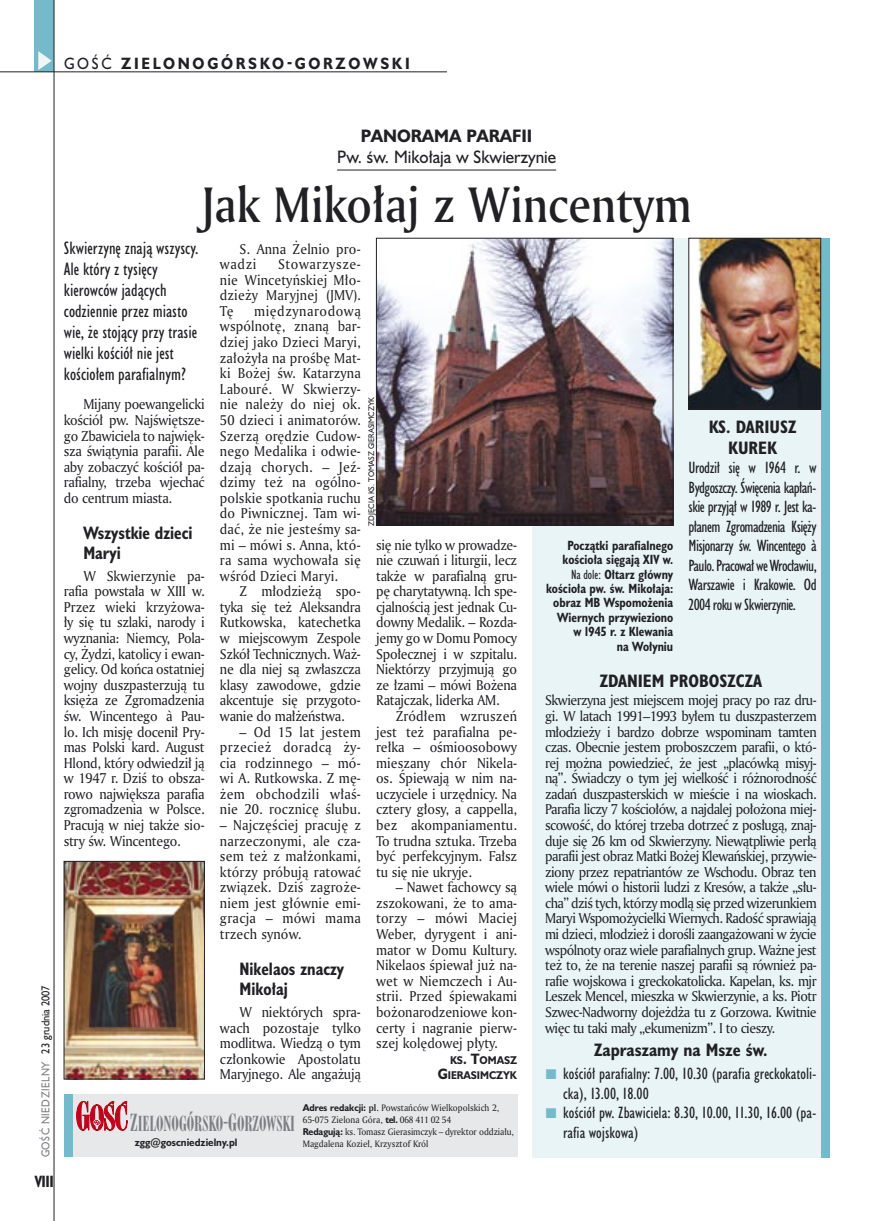
<style>
.page{position:relative;width:872px;height:1221px;background:#fff}
.page>*{position:absolute;margin:0;border:0;box-sizing:border-box;transform-origin:0 0}
._05a_tytyl_AmMd_32_pt{font:48px "Amerigo Md PL";color:#212125;scale:.9 1}
._05a_tytyl_AmMd_48_pt{font:19.95px "Modern 735 PL";color:#7f7f83;scale:.9 1}
._06-4_lead_lokal_HuCn_11_pt{font:16.5px/21px "Humanst 521 Cn PL";color:#212125}
._04-2_tytul_ramki{font:700 16.5px/21px "Humanst 521 Cn PL";color:#212125;text-align:center}
._04_srodtytul_HuCB_11_pt{font:700 16.5px/19.8px "Humanst 521 Cn PL";color:#212125;scale:.94 1}
._04-3_nadtytul_lokal{font:16.5px/21px "Humanst 521 PL";color:#212125;text-align:center;scale:.94 1}
._03-2_body_do_ramki{font:15px/19.5px "Humanst 521 Cn PL";color:#212125}
.t1{font:700 15px "Humanst 521 PL";letter-spacing:.2em;color:#212125;scale:.9 1}
.t2{font:700 15px "Humanst 521 Cn PL";color:#212125;scale:.94 1}
._01_body_tekst{font:13.8px/15.6px "Amerigo PL";letter-spacing:-.005em;color:#212125;text-align:justify;scale:.94 1}
._03-4_body_liturgii{font:13.8px/15.6px "Amerigo PL";letter-spacing:-.04em;color:#212125;text-align:justify;scale:.94 1}
._09_podpis_zdjecia_HuCnB{font:700 12.3px/14.4px "Humanst 521 Cn PL";color:#212125;text-align:center;scale:.94 1}
.t3{font:10.5px "Humanst 521 PL";letter-spacing:.05em;color:#7f7f83;scale:.9 1}
._12a_autor_na_koncu_HuBd{font:700 10.35px/15.6px "Humanst 521 PL";color:#212125;text-align:right;scale:.9 1}
._20a_stopka_adres{font:700 9.9px "Humanst 521 PL";color:#212125;scale:.94 1}
._20b_stopka_dzial{font:9px "Amerigo PL";color:#212125;scale:.94 1}
._09a_autor_zdjecia_Hu_5_pt{font:7.5px "Humanst 521 PL";color:#212125;scale:.94 1}
.s1{font-weight:400}
.s2{color:#212125}
.s3{font-weight:700}
.s4{font-size:13.8px}
.s5{font-family:"Humanst 521 PL";font-weight:700}
.s6{font-size:22.8px}
</style>
<div class="page">
<div style="left:35px;top:0;width:19px;height:72px;background:#75baca"></div>
<svg style="left:38px;top:51px;width:14px;height:19px"></svg>
<hr style="left:54px;top:0;width:1px;height:1220px;background:#212125">
<hr style="left:0;top:72px;width:447px;height:1px;background:#212125">
<div style="left:64px;top:1094px;width:453px;height:62px;background:#e7e8e9"></div>
<div style="left:64px;top:1094px;width:8px;height:62px;background:#75baca"></div>
<svg style="left:76px;top:1101px;width:52px;height:29px"></svg>
<div style="left:532px;top:238px;width:297px;height:918px;background:#e9f4f6"></div>
<div style="left:821px;top:238px;width:8px;height:918px;background:#75baca"></div>
<img style="left:690px;top:240px;width:129px;height:167px">
<div style="left:688px;top:238px;width:133px;height:171px;border:1px solid #212125"></div>
<img style="left:378px;top:240px;width:293px;height:283px">
<div style="left:376px;top:238px;width:297px;height:287px;border:1px solid #212125"></div>
<hr style="left:337px;top:170px;width:219px;height:1px;background:#212125">
<img style="left:66px;top:863px;width:137px;height:214px">
<div style="left:64px;top:861px;width:141px;height:218px;border:1px solid #212125"></div>
<p class="t1" style="left:64px;top:53px;width:385px"><span class="s1">GOŚĆ</span> ZIELONOGÓRSKO-GORZOWSKI</p>
<p class="t3" style="left:38px;top:1157px;width:193px;rotate:-90deg">GOŚĆ NIEDZIELNY <span class="s2">23 grudnia 2007</span></p>
<p class="t2" style="left:35px;top:1170px;width:22px">VIII</p>
<p class="_04-3_nadtytul_lokal" style="left:337px;top:125px;width:234px"><span class="s3">PANORAMA PARAFII<br></span>Pw. św. Mikołaja w Skwierzynie</p>
<p class="_05a_tytyl_AmMd_32_pt" style="left:201px;top:172px;width:546px">Jak Mikołaj z Wincentym</p>
<p class="_06-4_lead_lokal_HuCn_11_pt" style="left:64px;top:237px;width:136px">Skwierzynę znają wszyscy.<br>Ale który z tysięcy kierowców jadących codziennie przez miasto wie, że stojący przy trasie wielki kościół nie jest kościołem parafialnym?</p>
<p class="_01_body_tekst" style="left:64px;top:396px;width:151px;text-indent:20px">Mijany poewangelicki kościół pw. Najświętsze&shy;go Zbawiciela to najwięk&shy;sza świątynia parafii. Ale aby zobaczyć kościół pa&shy;rafialny, trzeba wjechać do centrum miasta.</p>
<p class="_04_srodtytul_HuCB_11_pt" style="left:83px;top:522px;width:118px">Wszystkie dzieci<br>Maryi</p>
<p class="_01_body_tekst" style="left:64px;top:567px;width:151px;text-indent:20px">W Skwierzynie pa&shy;rafia powstała w XIII w.<br>Przez wieki krzyżowa&shy;ły się tu szlaki, narody i wyznania: Niemcy, Pola&shy;cy, Żydzi, katolicy i ewan&shy;gelicy. Od końca ostatniej wojny duszpasterzują tu księża ze Zgromadzenia św. Wincentego à Pau&shy;lo. Ich misję docenił Pry&shy;mas Polski kard. August Hlond, który odwiedził ją w 1947 r. Dziś to obsza&shy;rowo największa parafia zgromadzenia w Polsce.<br>Pracują w niej także sio&shy;stry św. Wincentego.</p>
<p class="_01_body_tekst" style="left:220px;top:240px;width:151px;text-indent:20px">S. Anna Żelnio pro&shy;wadzi</p>
<p class="_01_body_tekst" style="left:220px;top:256px;width:151px;text-indent:58px">Stowarzysze&shy;nie Wincetyńskiej Mło&shy;dzieży Maryjnej (JMV).<br>Tę</p>
<p class="_01_body_tekst" style="left:220px;top:303px;width:151px;text-indent:34px">międzynarodową wspólnotę, znaną bar&shy;dziej jako Dzieci Maryi, założyła na prośbę Mat&shy;ki Bożej św. Katarzyna Labouré. W Skwierzy&shy;nie należy do niej ok.<br>50 dzieci i animatorów.<br>Szerzą orędzie Cudow&shy;nego Medalika i odwie&shy;dzają chorych. – Jeź&shy;dzimy też na ogólno&shy;polskie spotkania ruchu do Piwnicznej. Tam wi&shy;dać, że nie jesteśmy sa&shy;mi – mówi s. Anna, któ&shy;ra sama wychowała się wśród Dzieci Maryi.</p>
<p class="_01_body_tekst" style="left:220px;top:583px;width:151px;text-indent:20px">Z młodzieżą spo&shy;tyka się też Aleksandra Rutkowska, katechetka w miejscowym Zespole Szkół Technicznych. Waż&shy;ne dla niej są zwłaszcza klasy zawodowe, gdzie akcentuje się przygoto&shy;wanie do małżeństwa.</p>
<p class="_01_body_tekst" style="left:220px;top:723px;width:151px;text-indent:20px">– Od 15 lat jestem przecież doradcą ży&shy;cia rodzinnego – mó&shy;wi A. Rutkowska. Z mę&shy;żem obchodzili właś&shy;nie 20. rocznicę ślubu.</p>
<p class="_01_body_tekst" style="left:220px;top:816px;width:151px">– Najczęściej pracuję z narzeczonymi, ale cza&shy;sem też z małżonkami, którzy próbują ratować związek. Dziś zagroże&shy;niem jest głównie emi&shy;gracja – mówi mama trzech synów.</p>
<p class="_04_srodtytul_HuCB_11_pt" style="left:239px;top:958px;width:113px">Nikelaos znaczy<br>Mikołaj</p>
<p class="_01_body_tekst" style="left:220px;top:1003px;width:151px;text-indent:20px">W niektórych spra&shy;wach pozostaje tylko modlitwa. Wiedzą o tym członkowie Apostolatu Maryjnego. Ale angażują</p>
<p class="_09a_autor_zdjecia_Hu_5_pt" style="left:366px;top:525px;width:138px;rotate:-90deg">ZDJĘCIA KS. TOMASZ GIERASIMCZYK</p>
<p class="_01_body_tekst" style="left:376px;top:536px;width:151px">się nie tylko w prowadze&shy;nie czuwań i liturgii, lecz także w parafialną gru&shy;pę charytatywną. Ich spe&shy;cjalnością jest jednak Cu&shy;downy Medalik. – Rozda&shy;jemy go w Domu Pomocy Społecznej i w szpitalu.<br>Niektórzy przyjmują go ze łzami – mówi Bożena Ratajczak, liderka AM.</p>
<p class="_01_body_tekst" style="left:376px;top:707px;width:151px;text-indent:20px">Źródłem wzruszeń jest też parafialna pe&shy;rełka – ośmioosobowy mieszany chór Nikela&shy;os. Śpiewają w nim na&shy;uczyciele i urzędnicy. Na cztery głosy, a cappella, bez akompaniamentu.<br>To trudna sztuka. Trzeba być perfekcyjnym. Fałsz tu się nie ukryje.</p>
<p class="_01_body_tekst" style="left:376px;top:879px;width:151px;text-indent:20px">– Nawet fachowcy są zszokowani, że to ama&shy;torzy – mówi Maciej Weber, dyrygent i ani&shy;mator w Domu Kultury.<br>Nikelaos śpiewał już na&shy;wet w Niemczech i Au&shy;strii. Przed śpiewakami bożonarodzeniowe kon&shy;certy i nagranie pierw&shy;szej kolędowej płyty.</p>
<p class="_12a_autor_na_koncu_HuBd" style="left:438px;top:1051px;width:90px">KS<span class="s4">. T</span>OMASZ<br><span class="s4">G</span>IERASIMCZYK</p>
<p class="_20b_stopka_dzial" style="left:303px;top:1101px;width:210px"><span class="s5">Adres redakcji:</span> <span class="s3">pl.</span> Powstańców Wielkopolskich 2,</p>
<p class="_20b_stopka_dzial" style="left:303px;top:1113px;width:159px">65-075 Zielona Góra, <span class="s5">tel.</span> 068 411 02 54</p>
<p class="_20b_stopka_dzial" style="left:303px;top:1125px;width:226px"><span class="s5">Redagują:</span> ks. Tomasz Gierasimczyk – dyrektor oddziału,</p>
<p class="_20b_stopka_dzial" style="left:303px;top:1137px;width:135px">Magdalena Kozieł, Krzysztof Król</p>
<p class="_05a_tytyl_AmMd_48_pt" style="left:130px;top:1110px;width:185px"><span class="s6">Z</span>IELONOGÓRSKO-<span class="s6">G</span>ORZOWSKI</p>
<p class="_20a_stopka_adres" style="left:135px;top:1135px;width:111px">zgg@goscniedzielny.pl</p>
<p class="_09_podpis_zdjecia_HuCnB" style="left:562px;top:537px;width:119px">Początki parafialnego kościoła sięgają XIV w.</p>
<p class="_09_podpis_zdjecia_HuCnB" style="left:546px;top:566px;width:137px;text-align:right"><span class="s1">Na dole:</span> Ołtarz główny kościoła pw. św. Mikołaja: obraz MB Wspomożenia<br>Wiernych przywieziono w 1945 r. z Klewania<br>na Wołyniu</p>
<p class="_04-2_tytul_ramki" style="left:709px;top:416px;width:89px">KS. DARIUSZ<br>KUREK</p>
<p class="_03-2_body_do_ramki" style="left:688px;top:458px;width:130px;text-align:justify">Urodził się w 1964 r. w Bydgoszczy. Święcenia kapłań&shy;skie przyjął w 1989 r. Jest ka&shy;płanem Zgromadzenia Księży Misjonarzy św. Wincentego à Paulo. Pracował we Wrocławiu, Warszawie i Krakowie. Od 2004 roku w Skwierzynie.</p>
<p class="_04-2_tytul_ramki" style="left:599px;top:670px;width:164px">ZDANIEM PROBOSZCZA</p>
<p class="_03-4_body_liturgii" style="left:545px;top:692px;width:290px">Skwierzyna jest miejscem mojej pracy po raz dru&shy;gi. W latach 1991–1993 byłem tu duszpasterzem młodzieży i bardzo dobrze wspominam tamten czas. Obecnie jestem proboszczem parafii, o któ&shy;rej można powiedzieć, że jest „placówką misyj&shy;ną”. Świadczy o tym jej wielkość i różnorodność zadań duszpasterskich w mieście i na wioskach.<br>Parafia liczy 7 kościołów, a najdalej położona miej&shy;scowość, do której trzeba dotrzeć z posługą, znaj&shy;duje się 26 km od Skwierzyny. Niewątpliwie perłą parafii jest obraz Matki Bożej Klewańskiej, przywie&shy;ziony przez repatriantów ze Wschodu. Obraz ten wiele mówi o historii ludzi z Kresów, a także „słu&shy;cha” dziś tych, którzy modlą się przed wizerunkiem Maryi Wspomożycielki Wiernych. Radość sprawiają mi dzieci, młodzież i dorośli zaangażowani w życie wspólnoty oraz wiele parafialnych grup. Ważne jest też to, że na terenie naszej parafii są również pa&shy;rafie wojskowa i greckokatolicka. Kapelan, ks. mjr Leszek Mencel, mieszka w Skwierzynie, a ks. Piotr Szwec-Nadworny dojeżdża tu z Gorzowa. Kwitnie więc tu taki mały „ekumenizm”. I to cieszy.</p>
<p class="_04-2_tytul_ramki" style="left:594px;top:1039px;width:175px">Zapraszamy na Msze św.</p>
<p class="_03-2_body_do_ramki" style="left:563px;top:1063px;width:255px">kościół parafialny: 7.00, 10.30 (parafia greckokatoli&shy;cka), 13.00, 18.00</p>
<p class="_03-2_body_do_ramki" style="left:563px;top:1102px;width:255px">kościół pw. Zbawiciela: 8.30, 10.00, 11.30, 16.00 (pa&shy;rafia wojskowa)</p>
</div>
